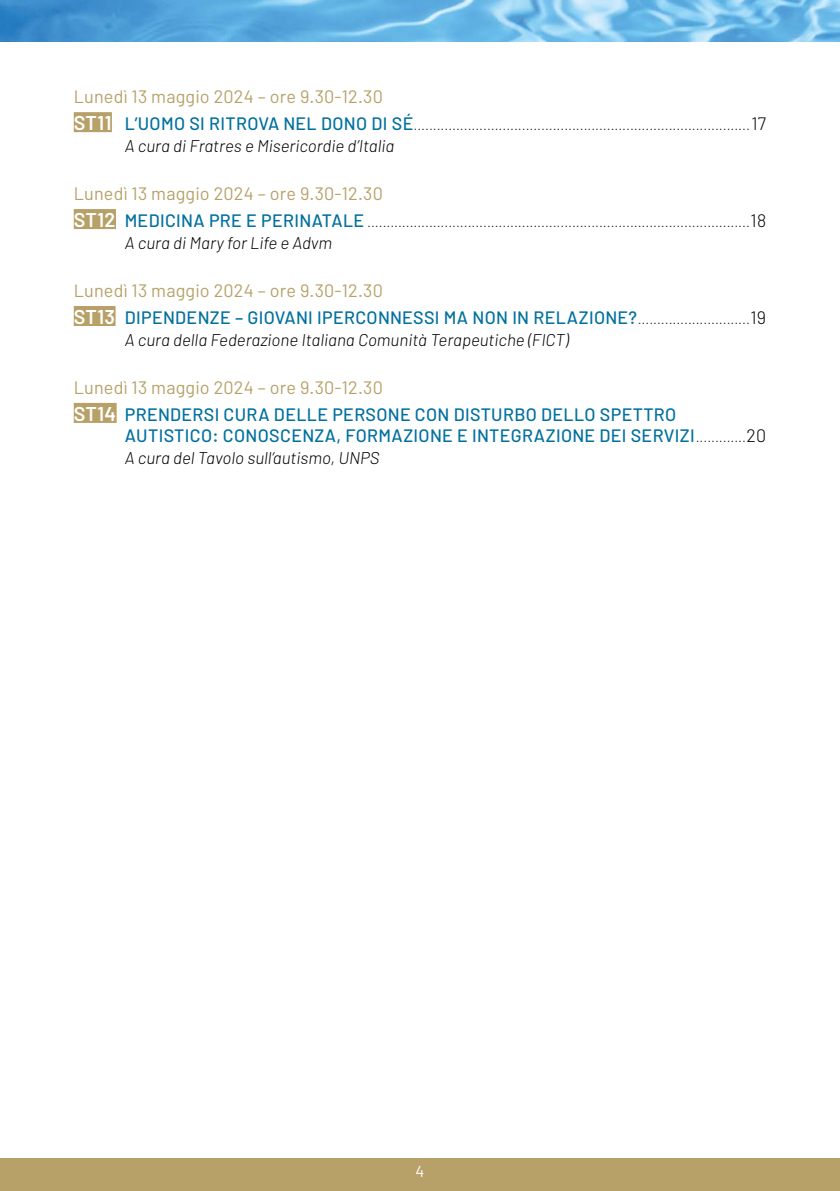
<style>
.page{position:relative;width:840px;height:1191px;background:#fff}
.page>*{position:absolute;margin:0;border:0;box-sizing:border-box;transform-origin:0 0}
.t1{font:500 18px/21px "Barlow";letter-spacing:.02em;color:#00709e}
.t2{font:18px "Barlow";letter-spacing:.01em;color:#b7a168}
.t3{font:italic 300 17px "Barlow";color:#000}
.t4{font:16px "Barlow";color:#fff}
.t5{font:300 12px "Barlow";color:#000}
.s1{font-weight:600;font-size:20px;color:#fff}
.s2{font-weight:500;font-size:18px;color:#00709e}
.s3{font-size:18px}
.s4{font-weight:300;font-size:12px;color:#000}
.s5{font-weight:300;color:#000}
</style>
<div class="page">
<img style="left:0;top:0;width:839px;height:41px">
<div style="left:0;top:1158px;width:839px;height:33px;background:#b7a168"></div>
<div style="left:74px;top:112px;width:38px;height:20px;background:#b7a168"></div>
<div style="left:74px;top:209px;width:42px;height:20px;background:#b7a168"></div>
<div style="left:74px;top:306px;width:41px;height:20px;background:#b7a168"></div>
<div style="left:74px;top:403px;width:43px;height:20px;background:#b7a168"></div>
<p class="t2" style="left:74px;top:85px;width:310px">Lunedì 13 maggio 2024 – ore 9.30-12.30</p>
<p class="t5" style="left:74px;top:118px;width:693px"><span class="s1">ST11</span> <span class="s2">L’UOMO SI RITROVA NEL DONO DI SÉ</span>.......................................................................................<span class="s3">17</span></p>
<p class="t3" style="left:125px;top:136px;width:271px">A cura di Fratres e Misericordie d’Italia</p>
<p class="t2" style="left:74px;top:182px;width:310px">Lunedì 13 maggio 2024 – ore 9.30-12.30</p>
<p class="t5" style="left:74px;top:215px;width:693px"><span class="s1">ST12</span> <span class="s2">MEDICINA PRE E PERINATALE</span> ...................................................................................................<span class="s3">18</span></p>
<p class="t3" style="left:125px;top:233px;width:209px">A cura di Mary for Life e Advm</p>
<p class="t2" style="left:74px;top:279px;width:310px">Lunedì 13 maggio 2024 – ore 9.30-12.30</p>
<p class="t1" style="left:74px;top:306px;width:693px"><span class="s1">ST13</span> DIPENDENZE – GIOVANI IPERCONNESSI MA NON IN RELAZIONE?<span class="s4">.............................</span><span class="s5">19</span></p>
<p class="t3" style="left:125px;top:330px;width:445px">A cura della Federazione Italiana Comunità Terapeutiche (FICT)</p>
<p class="t2" style="left:74px;top:376px;width:310px">Lunedì 13 maggio 2024 – ore 9.30-12.30</p>
<p class="t1" style="left:125px;top:403px;width:642px;text-indent:-51px"><span class="s1">ST14</span> PRENDERSI CURA DELLE PERSONE CON DISTURBO DELLO SPETTRO<br>AUTISTICO: CONOSCENZA, FORMAZIONE E INTEGRAZIONE DEI SERVIZI<span class="s4">.............</span><span class="s5">20</span></p>
<p class="t3" style="left:125px;top:447px;width:256px">A cura del Tavolo sull’autismo, UNPS</p>
<h3 class="t4" style="left:415px;top:1161px;width:10px">4</h3>
</div>
